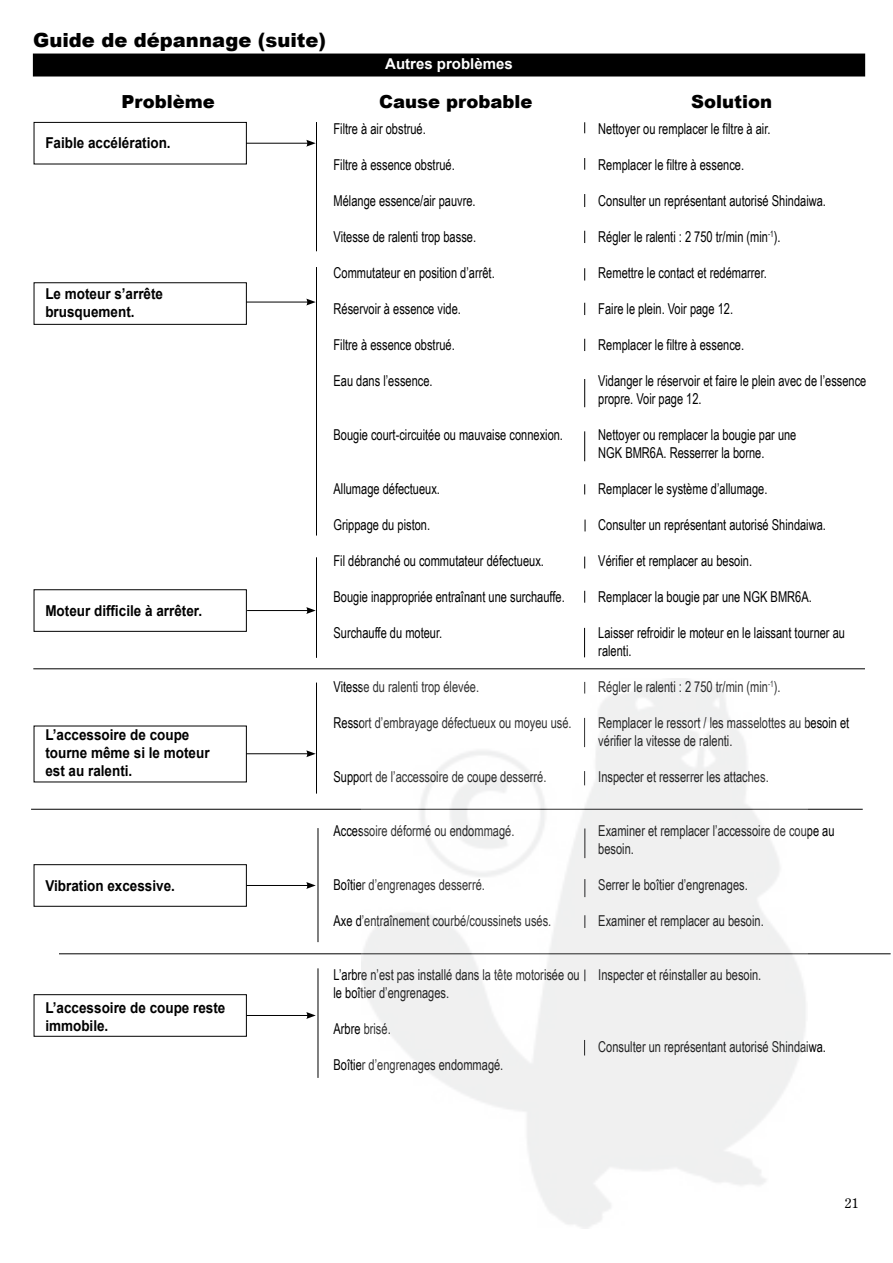
<style>
.page{position:relative;width:893px;height:1263px;background:#fff}
.page>*{position:absolute;margin:0;border:0;box-sizing:border-box;transform-origin:0 0}
.t1{font:900 19.5px "Arial";color:#000}
.t2{font:900 18px "Arial";color:#000}
.t3{font:15px/18px "Arial Narrow";color:#000;scale:.9 1}
.t4{font:700 15px/18px "Arial";color:#000;scale:.9 1}
.t5{font:700 15px "Arial";color:#fff}
.t6{font:13.5px "Century Old Style Std";color:#000}
</style>
<div class="page">
<div style="left:33px;top:54px;width:832px;height:22px;background:#000"></div>
<div style="left:34px;top:122px;width:213px;height:42px;border:1px solid #000"></div>
<hr style="left:246px;top:143px;width:63px;height:1px;background:#000">
<svg style="left:306px;top:140px;width:10px;height:7px"></svg>
<hr style="left:316px;top:122px;width:1px;height:129px;background:#000">
<svg style="left:584px;top:158px;width:1px;height:12px"></svg>
<hr style="left:316px;top:267px;width:1px;height:269px;background:#000">
<div style="left:34px;top:282px;width:213px;height:43px;border:1px solid #000"></div>
<hr style="left:246px;top:302px;width:63px;height:1px;background:#000">
<svg style="left:306px;top:299px;width:10px;height:6px"></svg>
<div style="left:34px;top:589px;width:213px;height:43px;border:1px solid #000"></div>
<hr style="left:247px;top:610px;width:62px;height:1px;background:#000">
<svg style="left:306px;top:607px;width:10px;height:7px"></svg>
<hr style="left:246px;top:753px;width:63px;height:1px;background:#000">
<svg style="left:306px;top:750px;width:10px;height:7px"></svg>
<div style="left:34px;top:864px;width:213px;height:43px;border:1px solid #000"></div>
<hr style="left:246px;top:885px;width:63px;height:1px;background:#000">
<svg style="left:306px;top:882px;width:10px;height:7px"></svg>
<hr style="left:316px;top:557px;width:1px;height:101px;background:#000">
<hr style="left:59px;top:953px;width:832px;height:1px;background:#000">
<hr style="left:31px;top:809px;width:832px;height:1px;background:#000">
<hr style="left:33px;top:668px;width:832px;height:1px;background:#000">
<svg style="left:584px;top:231px;width:1px;height:12px"></svg>
<svg style="left:584px;top:194px;width:1px;height:13px"></svg>
<svg style="left:584px;top:556px;width:1px;height:12px"></svg>
<svg style="left:584px;top:591px;width:1px;height:12px"></svg>
<svg style="left:584px;top:268px;width:1px;height:12px"></svg>
<svg style="left:584px;top:303px;width:1px;height:12px"></svg>
<svg style="left:584px;top:339px;width:1px;height:12px"></svg>
<svg style="left:584px;top:379px;width:1px;height:28px"></svg>
<hr style="left:584px;top:431px;width:1px;height:30px;background:#000">
<svg style="left:584px;top:628px;width:1px;height:29px"></svg>
<div style="left:34px;top:994px;width:213px;height:43px;border:1px solid #000"></div>
<hr style="left:246px;top:1015px;width:63px;height:1px;background:#000">
<svg style="left:306px;top:1012px;width:10px;height:7px"></svg>
<hr style="left:316px;top:682px;width:1px;height:112px;background:#000">
<hr style="left:318px;top:828px;width:1px;height:114px;background:#000">
<hr style="left:318px;top:968px;width:1px;height:110px;background:#000">
<img style="left:361px;top:678px;width:447px;height:551px">
<h1 class="t1" style="left:33px;top:29px;width:294px">Guide de dépannage (suite)</h1>
<p class="t5" style="left:385px;top:55px;width:129px">Autres problèmes</p>
<p class="t2" style="left:121px;top:91px;width:95px">Problème</p>
<p class="t2" style="left:379px;top:91px;width:155px">Cause probable</p>
<p class="t2" style="left:691px;top:91px;width:82px">Solution</p>
<p class="t4" style="left:45px;top:134px;width:141px">Faible accélération.</p>
<p class="t4" style="left:45px;top:284px;width:132px">Le moteur s’arrête brusquement.</p>
<p class="t4" style="left:45px;top:601px;width:176px">Moteur difficile à arrêter.</p>
<p class="t4" style="left:45px;top:726px;width:184px">L’accessoire de coupe tourne même si le moteur est au ralenti.</p>
<p class="t4" style="left:45px;top:876px;width:145px">Vibration excessive.</p>
<p class="t4" style="left:45px;top:999px;width:202px">L’accessoire de coupe reste immobile.</p>
<p class="t3" style="left:334px;top:120px;width:104px">Filtre à air obstrué.</p>
<p class="t3" style="left:334px;top:156px;width:136px">Filtre à essence obstrué.</p>
<p class="t3" style="left:334px;top:192px;width:159px">Mélange essence/air pauvre.</p>
<p class="t3" style="left:334px;top:228px;width:160px">Vitesse de ralenti trop basse.</p>
<p class="t3" style="left:334px;top:264px;width:181px">Commutateur en position d’arrêt.</p>
<p class="t3" style="left:334px;top:300px;width:143px">Réservoir à essence vide.</p>
<p class="t3" style="left:334px;top:336px;width:136px">Filtre à essence obstrué.</p>
<p class="t3" style="left:334px;top:372px;width:112px">Eau dans l’essence.</p>
<p class="t3" style="left:334px;top:426px;width:257px">Bougie court-circuitée ou mauvaise connexion.</p>
<p class="t3" style="left:334px;top:480px;width:120px">Allumage défectueux.</p>
<p class="t3" style="left:334px;top:516px;width:109px">Grippage du piston.</p>
<p class="t3" style="left:334px;top:552px;width:235px">Fil débranché ou commutateur défectueux.</p>
<p class="t3" style="left:334px;top:588px;width:258px">Bougie inappropriée entraînant une surchauffe.</p>
<p class="t3" style="left:334px;top:624px;width:122px">Surchauffe du moteur.</p>
<p class="t3" style="left:334px;top:678px;width:163px">Vitesse du ralenti trop élevée.</p>
<p class="t3" style="left:334px;top:714px;width:266px">Ressort d’embrayage défectueux ou moyeu usé.</p>
<p class="t3" style="left:334px;top:768px;width:238px">Support de l’accessoire de coupe desserré.</p>
<p class="t3" style="left:334px;top:822px;width:203px">Accessoire déformé ou endommagé.</p>
<p class="t3" style="left:334px;top:876px;width:170px">Boîtier d’engrenages desserré.</p>
<p class="t3" style="left:334px;top:912px;width:244px">Axe d’entraînement courbé/coussinets usés.</p>
<p class="t3" style="left:334px;top:966px;width:275px">L’arbre n’est pas installé dans la tête motorisée ou le boîtier d’engrenages.</p>
<p class="t3" style="left:334px;top:1020px;width:65px">Arbre brisé.</p>
<p class="t3" style="left:334px;top:1056px;width:190px">Boîtier d’engrenages endommagé.</p>
<p class="t3" style="left:598px;top:120px;width:193px">Nettoyer ou remplacer le filtre à air.</p>
<p class="t3" style="left:598px;top:156px;width:164px">Remplacer le filtre à essence.</p>
<p class="t3" style="left:598px;top:192px;width:254px">Consulter un représentant autorisé Shindaiwa.</p>
<p class="t3" style="left:598px;top:228px;width:204px">Régler le ralenti : 2 750 tr/min (min<sup>-1</sup>).</p>
<p class="t3" style="left:598px;top:264px;width:189px">Remettre le contact et redémarrer.</p>
<p class="t3" style="left:598px;top:300px;width:151px">Faire le plein. Voir page 12.</p>
<p class="t3" style="left:598px;top:336px;width:164px">Remplacer le filtre à essence.</p>
<p class="t3" style="left:598px;top:372px;width:299px">Vidanger le réservoir et faire le plein avec de l’essence propre. Voir page 12.</p>
<p class="t3" style="left:598px;top:426px;width:222px">Nettoyer ou remplacer la bougie par une<br>NGK BMR6A. Resserrer la borne.</p>
<p class="t3" style="left:598px;top:480px;width:189px">Remplacer le système d’allumage.</p>
<p class="t3" style="left:598px;top:516px;width:254px">Consulter un représentant autorisé Shindaiwa.</p>
<p class="t3" style="left:598px;top:552px;width:172px">Vérifier et remplacer au besoin.</p>
<p class="t3" style="left:598px;top:588px;width:239px">Remplacer la bougie par une NGK BMR6A.</p>
<p class="t3" style="left:598px;top:624px;width:276px">Laisser refroidir le moteur en le laissant tourner au ralenti.</p>
<p class="t3" style="left:598px;top:678px;width:204px">Régler le ralenti : 2 750 tr/min (min<sup>-1</sup>).</p>
<p class="t3" style="left:598px;top:714px;width:280px">Remplacer le ressort / les masselottes au besoin et vérifier la vitesse de ralenti.</p>
<p class="t3" style="left:598px;top:768px;width:191px">Inspecter et resserrer les attaches.</p>
<p class="t3" style="left:598px;top:822px;width:264px">Examiner et remplacer l’accessoire de coupe au besoin.</p>
<p class="t3" style="left:598px;top:876px;width:168px">Serrer le boîtier d’engrenages.</p>
<p class="t3" style="left:598px;top:912px;width:185px">Examiner et remplacer au besoin.</p>
<p class="t3" style="left:598px;top:966px;width:183px">Inspecter et réinstaller au besoin.</p>
<p class="t3" style="left:598px;top:1038px;width:254px">Consulter un représentant autorisé Shindaiwa.</p>
<p class="t6" style="left:845px;top:1195px;width:15px">21</p>
</div>
